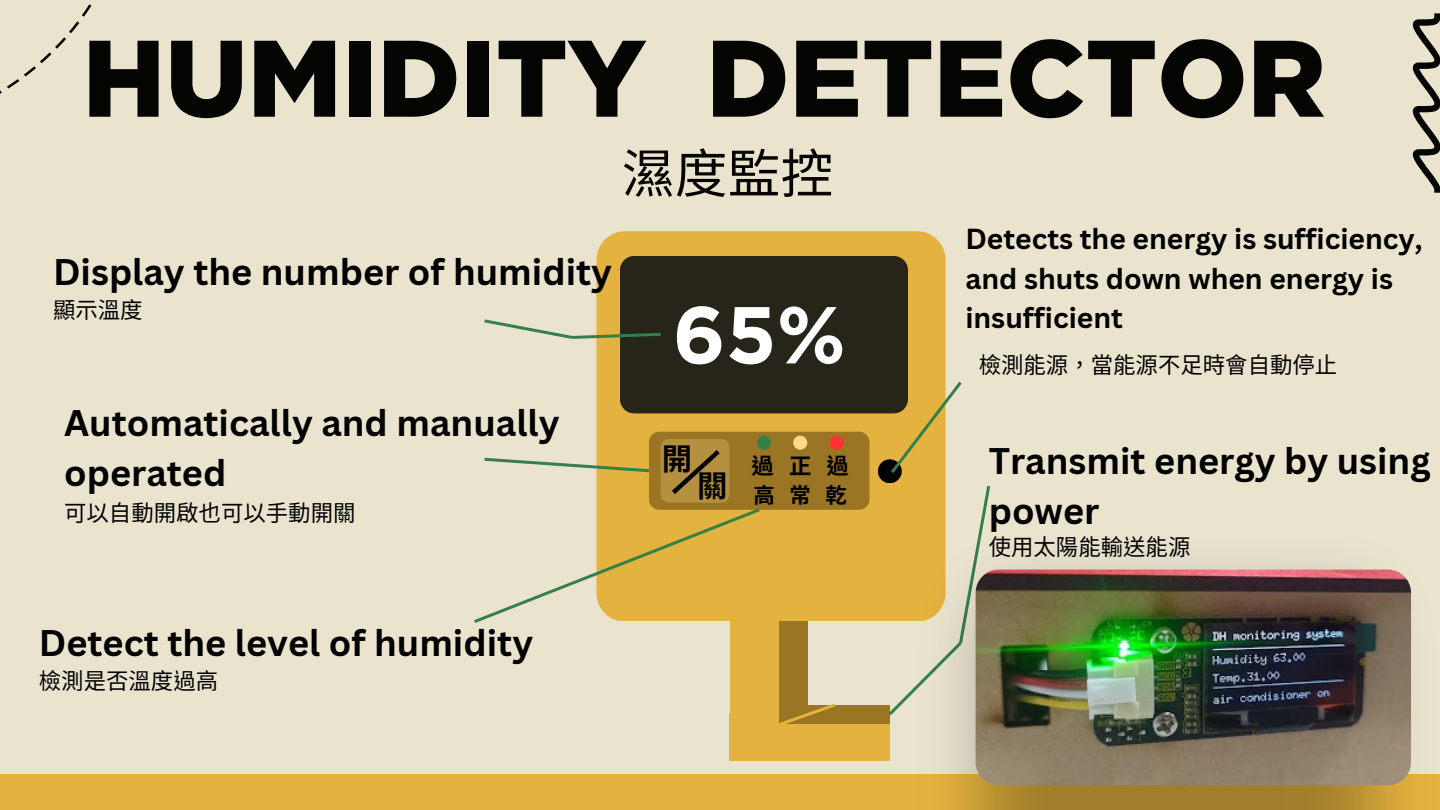
<style>
.page{position:relative;width:1440px;height:810px;background:#eae4cf}
.page>*{position:absolute;margin:0;border:0;box-sizing:border-box;transform-origin:0 0}
.t1{font:900 108.6px "Gotham";color:#040403}
.t2{font:700 80.5px "Gotham";color:#fff}
.t3{font:52.9px "Noto Sans CJ Ksc";color:#040403}
.t4{font:700 36.1px/50.2px "Canva Sans";color:#000}
.t5{font:700 30.4px "Noto Sans TC";color:#000}
.t6{font:700 28.2px/39.5px "Canva Sans";color:#000}
.t7{font:22.4px "Noto Sans CJ Ksc";color:#000}
.t8{font:700 22.4px "Noto Sans TC";color:#000}
.t9{font:700 21.4px "Noto Sans TC";color:#000}
</style>
<div class="page">
<svg style="left:0;top:4px;width:92px;height:90px"></svg>
<svg style="left:1412px;top:13px;width:28px;height:180px"></svg>
<div style="left:0;top:774px;width:1440px;height:36px;background:#e4b23e"></div>
<div style="left:596px;top:231px;width:350px;height:390px;background:#e4b23e;border-radius:28px"></div>
<div style="left:620px;top:256px;width:288px;height:157px;background:#272419;border-radius:14px"></div>
<div style="left:878px;top:459px;width:24px;height:24px;background:#000;border-radius:50%"></div>
<div style="left:649px;top:432px;width:221px;height:78px;background:#997524;border-radius:10px"></div>
<div style="left:757px;top:436px;width:14px;height:14px;background:#348049;border-radius:50%"></div>
<div style="left:793px;top:436px;width:14px;height:14px;background:#ffdb86;border-radius:50%"></div>
<div style="left:829px;top:436px;width:15px;height:14px;background:#ff3131;border-radius:50%"></div>
<svg style="left:484px;top:317px;width:177px;height:24px"></svg>
<div style="left:730px;top:622px;width:52px;height:101px;background:#e4b23e"></div>
<div style="left:779px;top:622px;width:28px;height:101px;background:#997524"></div>
<div style="left:730px;top:713px;width:160px;height:48px;background:#e4b23e"></div>
<div style="left:779px;top:705px;width:111px;height:18px;background:#997524"></div>
<svg style="left:780px;top:701px;width:58px;height:23px"></svg>
<svg style="left:474px;top:439px;width:289px;height:184px"></svg>
<svg style="left:888px;top:378px;width:74px;height:98px"></svg>
<svg style="left:889px;top:483px;width:102px;height:232px"></svg>
<img style="left:906px;top:537px;width:506px;height:273px">
<img style="left:976px;top:570px;width:435px;height:215px;border-radius:23px">
<p class="t1" style="left:83px;top:12px;width:1244px">HUMIDITY DETECTOR</p>
<h3 class="t3" style="left:622px;top:132px;width:209px">濕度監控</h3>
<p class="t4" style="left:53px;top:246px;width:561px">Display the number of humidity</p>
<h4 class="t7" style="left:53px;top:292px;width:91px">顯示溫度</h4>
<h4 class="t4" style="left:64px;top:396px;width:497px;line-height:50.5px">Automatically and manually operated</h4>
<p class="t7" style="left:64px;top:495px;width:293px">可以自動開啟也可以手動開關</p>
<h1 class="t2" style="left:673px;top:286px;width:175px">65%</h1>
<p class="t5" style="left:662px;top:434px;width:32px">開</p>
<h2 class="t5" style="left:697px;top:462px;width:32px">關</h2>
<h5 class="t8" style="left:751px;top:448px;width:99px">過正過</h5>
<h5 class="t9" style="left:754px;top:478px;width:95px">高常乾</h5>
<h6 class="t4" style="left:39px;top:617px;width:496px">Detect the level of humidity</h6>
<p class="t7" style="left:39px;top:664px;width:178px">檢測是否溫度過高</p>
<p class="t6" style="left:965px;top:218px;width:459px">Detects the energy is sufficiency, and shuts down when energy is insufficient</p>
<p class="t7" style="left:979px;top:347px;width:358px">檢測能源， 當能源不足時會自動停止</p>
<p class="t4" style="left:989px;top:435px;width:443px">Transmit energy by using power</p>
<p class="t7" style="left:989px;top:529px;width:203px">使用太陽能輸送能源</p>
</div>
